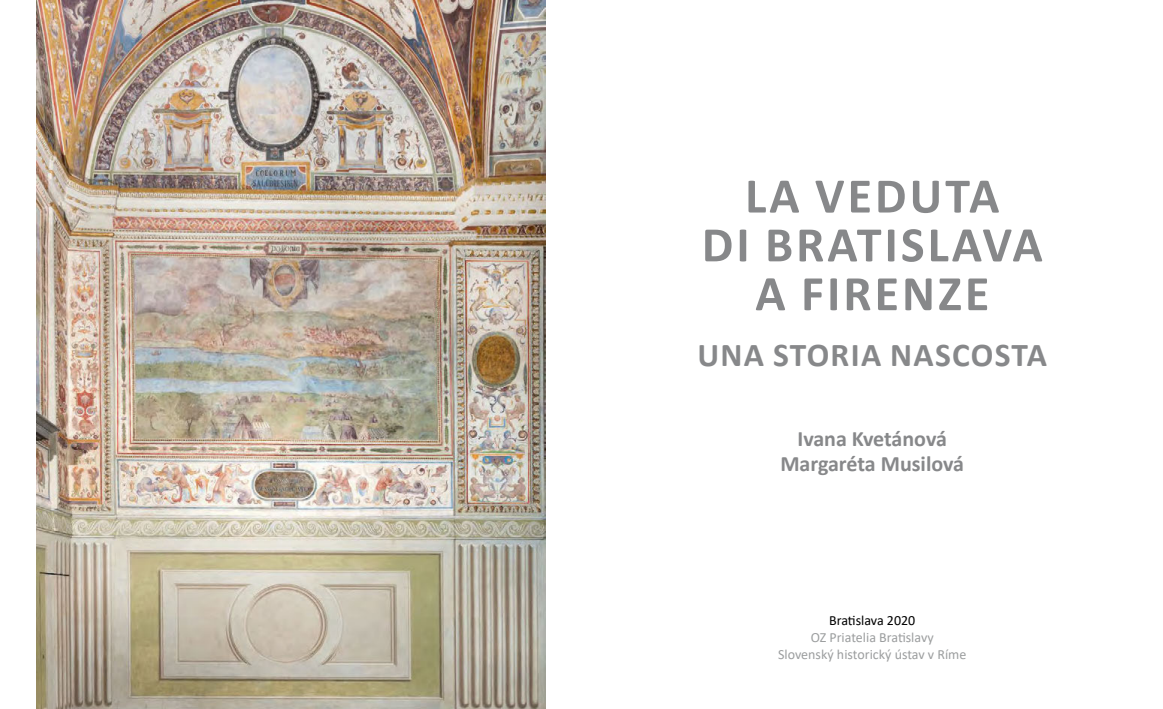
<style>
.page{position:relative;width:1163px;height:709px;background:#fff}
.page>*{position:absolute;margin:0;border:0;box-sizing:border-box;transform-origin:0 0}
.t1{font:700 50.1px/48.8px "Calibri";letter-spacing:.06em;color:#87888a;text-align:center}
.t2{font:700 33.4px "Calibri";letter-spacing:.04em;color:#87888a}
.t3{font:700 22px/25px "Calibri";letter-spacing:-.01em;color:#87888a;text-align:center}
.t4{font:14px/16.8px "Calibri";color:#9c9e9f;text-align:center}
.t5{font:14px "Calibri";color:#000}
</style>
<div class="page">
<img style="left:37px;top:0;width:508px;height:709px">
<h1 class="t1" style="left:701px;top:171px;width:341px">LA VEDUTA<br>DI BRATI SLAVA<br>A FIRENZE</h1>
<h2 class="t2" style="left:697px;top:331px;width:23px">UNA</h2>
<h2 class="t2" style="left:772px;top:331px;width:275px">STOR IA NASCOSTA</h2>
<h3 class="t3" style="left:780px;top:426px;width:185px">IVANA KVETÁNOVÁ<br>MARGARÉTA MUSILOVÁ</h3>
<p class="t5" style="left:829px;top:610px;width:88px">Bratislava 2020</p>
<p class="t4" style="left:778px;top:628px;width:190px">OZ Priatelia Bratislavy<br>Slovenský historický ústav v Ríme</p>
</div>
